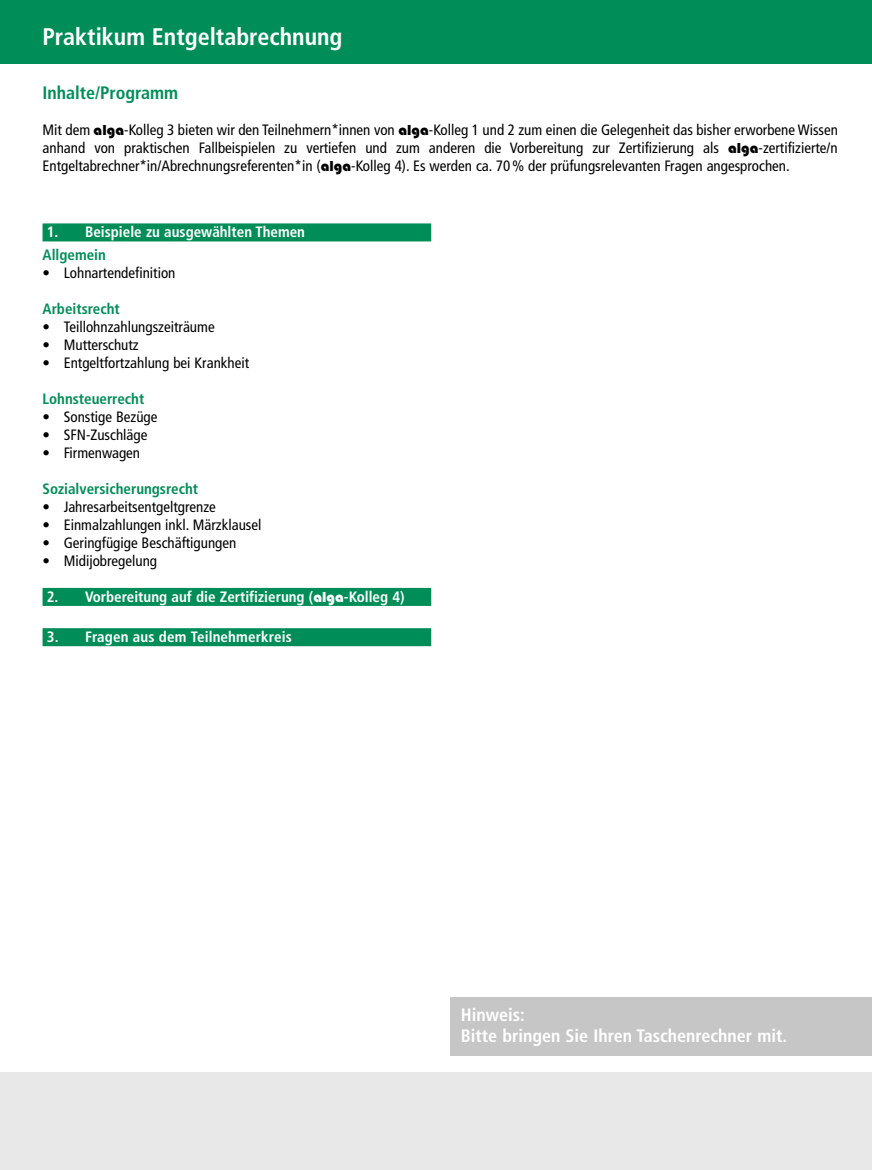
<style>
.page{position:relative;width:872px;height:1170px;background:#fff}
.page>*{position:absolute;margin:0;border:0;box-sizing:border-box;transform-origin:0 0}
.t1{font:700 condensed 24px "Frutiger LT";color:#fff}
.t2{font:700 condensed 18px/21.6px "Frutiger LT";color:#fff}
.t3{font:700 condensed 18px "Frutiger LT";color:#008d58}
.t4{font:condensed 15px/18px "Frutiger LT";color:#000;text-align:justify}
.t5{font:700 condensed 15px "Frutiger LT";color:#fff}
.t6{font:700 condensed 15px "Frutiger LT";color:#008d58}
.s1{font-family:"Blippo Black LT";font-stretch:normal}
.s2{font-family:"Blippo Black LT";font-weight:400;font-stretch:normal}
</style>
<div class="page">
<div style="left:0;top:1071px;width:872px;height:98px;background:#e8e8e8"></div>
<div style="left:0;top:0;width:872px;height:64px;background:#008d58"></div>
<div style="left:43px;top:223px;width:388px;height:18px;background:#008d58"></div>
<div style="left:43px;top:588px;width:388px;height:18px;background:#008d58"></div>
<div style="left:43px;top:628px;width:388px;height:18px;background:#008d58"></div>
<div style="left:451px;top:996px;width:421px;height:58px;background:#c6c6c6"></div>
<h1 class="t1" style="left:43px;top:23px;width:301px">Praktikum Entgeltabrechnung</h1>
<p class="t3" style="left:43px;top:82px;width:137px">Inhalte/Programm</p>
<p class="t4" style="left:43px;top:120px;width:797px">Mit dem <span class="s1">alga</span>-Kolleg 3 bieten wir den Teilnehmern*innen von <span class="s1">alga</span>-Kolleg 1 und 2 zum einen die Gelegenheit das bisher erworbene Wissen anhand von praktischen Fallbeispielen zu vertiefen und zum anderen die Vorbereitung zur Zertifizierung als <span class="s1">alga</span>-zertifizierte/n Entgeltabrechner*in/Abrechnungsreferenten*in (<span class="s1">alga</span>-Kolleg 4). Es werden ca. 70% der prüfungsrelevanten Fragen angesprochen.</p>
<p class="t5" style="left:47px;top:223px;width:260px">1. Beispiele zu ausgewählten Themen</p>
<p class="t6" style="left:43px;top:245px;width:65px">Allgemein</p>
<p class="t4" style="left:43px;top:263px;width:134px">• Lohnartendefinition</p>
<p class="t6" style="left:43px;top:299px;width:79px">Arbeitsrecht</p>
<p class="t4" style="left:43px;top:317px;width:174px">• Teillohnzahlungszeiträume</p>
<p class="t4" style="left:43px;top:335px;width:98px">• Mutterschutz</p>
<p class="t4" style="left:43px;top:353px;width:208px">• Entgeltfortzahlung bei Krankheit</p>
<p class="t6" style="left:43px;top:389px;width:103px">Lohnsteuerrecht</p>
<p class="t4" style="left:43px;top:407px;width:116px">• Sonstige Bezüge</p>
<p class="t4" style="left:43px;top:425px;width:106px">• SFN-Zuschläge</p>
<p class="t4" style="left:43px;top:443px;width:99px">• Firmenwagen</p>
<p class="t6" style="left:43px;top:479px;width:157px">Sozialversicherungsrecht</p>
<p class="t4" style="left:43px;top:497px;width:175px">• Jahresarbeitsentgeltgrenze</p>
<p class="t4" style="left:43px;top:515px;width:220px">• Einmalzahlungen inkl. Märzklausel</p>
<p class="t4" style="left:43px;top:533px;width:195px">• Geringfügige Beschäftigungen</p>
<p class="t4" style="left:43px;top:551px;width:116px">• Midijobregelung</p>
<p class="t5" style="left:47px;top:587px;width:359px">2. Vorbereitung auf die Zertifizierung (<span class="s2">alga</span>-Kolleg 4)</p>
<p class="t5" style="left:47px;top:628px;width:246px">3. Fragen aus dem Teilnehmerkreis</p>
<p class="t2" style="left:461px;top:1003px;width:328px">Hinweis:<br>Bitte bringen Sie Ihren Taschenrechner mit.</p>
</div>
